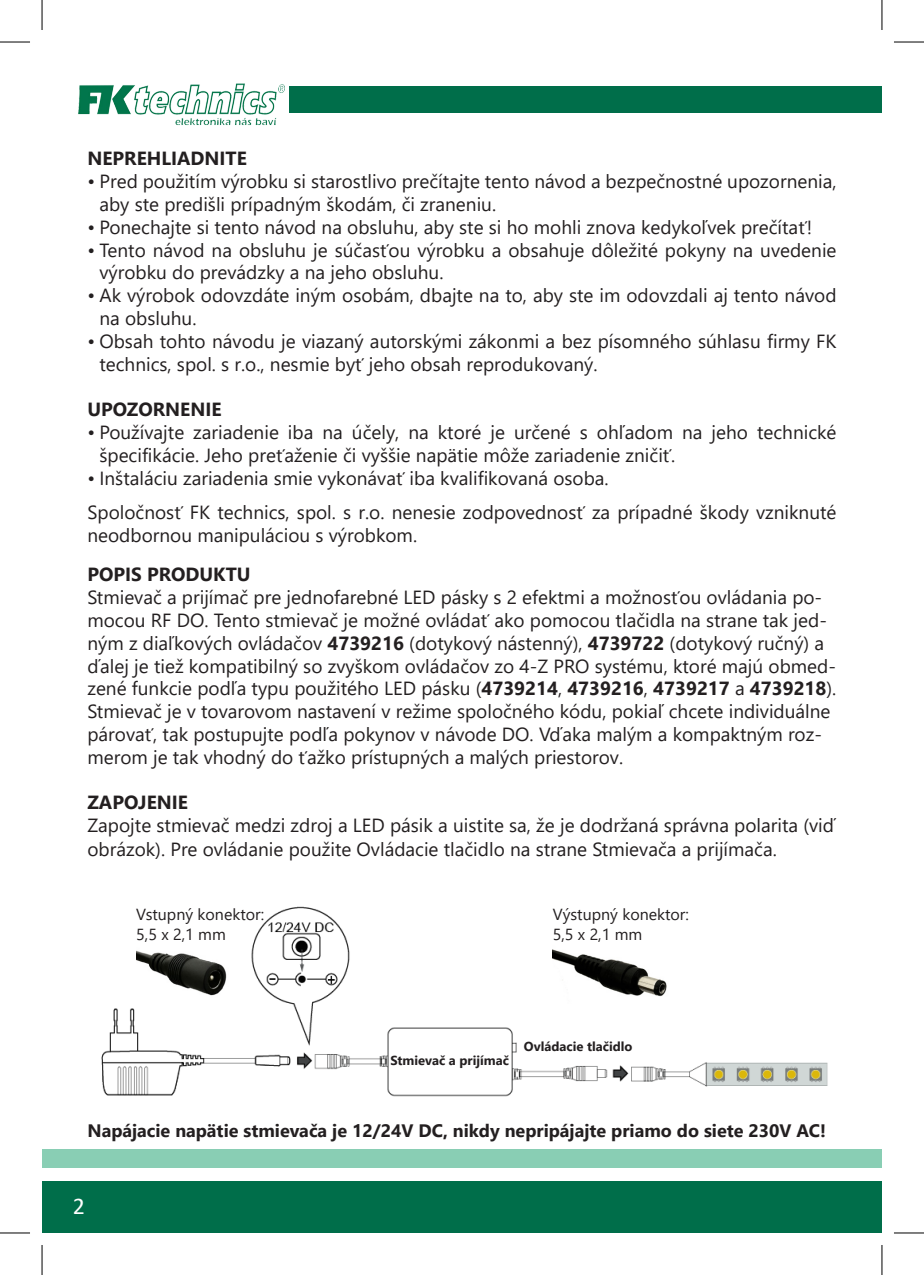
<style>
.page{position:relative;width:924px;height:1275px;background:#fff}
.page>*{position:absolute;margin:0;border:0;box-sizing:border-box;transform-origin:0 0}
.t1{font:24px "Calibri";color:#fff}
.Text{font:19px/22.8px "Segoe UI";color:#231f20}
.Nadpis{font:700 19px "Segoe UI";color:#231f20}
.Podnadpis{font:700 19px "Segoe UI";color:#231f20}
.t2{font:700 18px "Segoe UI";color:#231f20}
.t3{font:16px "Segoe UI";color:#231f20}
.t4{font:700 13px "Segoe UI";color:#231f20}
.s1{font-weight:700}
</style>
<div class="page">
<img style="left:78px;top:83px;width:207px;height:42px">
<div style="left:42px;top:1182px;width:839px;height:51px;background:#006e4a"></div>
<div style="left:42px;top:1149px;width:839px;height:18px;background:#89ceb4"></div>
<div style="left:289px;top:86px;width:592px;height:26px;background:#006e4a"></div>
<img style="left:101px;top:906px;width:727px;height:191px">
<div style="left:390px;top:1048px;width:119px;height:23px;background:#fff"></div>
<div style="left:523px;top:1037px;width:110px;height:18px;background:#fff"></div>
<img style="left:136px;top:944px;width:95px;height:53px">
<img style="left:552px;top:934px;width:121px;height:69px">
<hr style="left:0;top:42px;width:30px;height:1px;background:#000">
<hr style="left:893px;top:42px;width:30px;height:1px;background:#000">
<hr style="left:0;top:1232px;width:30px;height:1px;background:#000">
<hr style="left:893px;top:1232px;width:30px;height:1px;background:#000">
<hr style="left:42px;top:0;width:1px;height:30px;background:#000">
<hr style="left:42px;top:1245px;width:1px;height:30px;background:#000">
<hr style="left:881px;top:0;width:1px;height:30px;background:#000">
<hr style="left:881px;top:1245px;width:1px;height:30px;background:#000">
<p class="Nadpis" style="left:87px;top:141px;width:161px">NEPREHLIADNITE</p>
<p class="Text" style="left:99px;top:168px;width:738px;text-indent:-12px">• Pred použitím výrobku si starostlivo prečítajte tento návod a bezpečnostné upozornenia, aby ste predišli prípadným škodám, či zraneniu.</p>
<p class="Text" style="left:87px;top:214px;width:725px">• Ponechajte si tento návod na obsluhu, aby ste si ho mohli znova kedykoľvek prečítať!</p>
<p class="Text" style="left:99px;top:237px;width:738px;text-indent:-12px">• Tento návod na obsluhu je súčasťou výrobku a obsahuje dôležité pokyny na uvedenie výrobku do prevádzky a na jeho obsluhu.</p>
<p class="Text" style="left:99px;top:282px;width:738px;text-indent:-12px">• Ak výrobok odovzdáte iným osobám, dbajte na to, aby ste im odovzdali aj tento návod na obsluhu.</p>
<p class="Text" style="left:99px;top:328px;width:738px;text-indent:-12px">• Obsah tohto návodu je viazaný autorskými zákonmi a bez písomného súhlasu firmy FK technics, spol. s r.o., nesmie byť jeho obsah reprodukovaný.</p>
<p class="Nadpis" style="left:87px;top:391px;width:136px">UPOZORNENIE</p>
<p class="Text" style="left:99px;top:419px;width:738px;text-indent:-12px">• Používajte zariadenie iba na účely, na ktoré je určené s ohľadom na jeho technické špecifikácie. Jeho preťaženie či vyššie napätie môže zariadenie zničiť.</p>
<p class="Text" style="left:87px;top:465px;width:522px">• Inštaláciu zariadenia smie vykonávať iba kvalifikovaná osoba.</p>
<p class="Text" style="left:87px;top:499px;width:750px">Spoločnosť FK technics, spol. s r.o. nenesie zodpovednosť za prípadné škody vzniknuté neodbornou manipuláciou s výrobkom.</p>
<p class="Podnadpis" style="left:87px;top:557px;width:165px">POPIS PRODUKTU</p>
<p class="Text" style="left:87px;top:584px;width:750px">Stmievač a prijímač pre jednofarebné LED pásky s 2 efektmi a možnosťou ovládania po&shy;mocou RF DO. Tento stmievač je možné ovládať ako pomocou tlačidla na strane tak jed&shy;ným z diaľkových ovládačov <span class="s1">4739216</span> (dotykový nástenný), <span class="s1">4739722</span> (dotykový ručný) a ďalej je tiež kompatibilný so zvyškom ovládačov zo 4-Z PRO systému, ktoré majú obmed&shy;zené funkcie podľa typu použitého LED pásku (<span class="s1">4739214</span>, <span class="s1">4739216</span>, <span class="s1">4739217</span> a <span class="s1">4739218</span>).<br>Stmievač je v tovarovom nastavení v režime spoločného kódu, pokiaľ chcete individuálne párovať, tak postupujte podľa pokynov v návode DO. Vďaka malým a kompaktným roz&shy;merom je tak vhodný do ťažko prístupných a malých priestorov.</p>
<p class="Text" style="left:87px;top:789px;width:749px;line-height:23.4px"><span class="s1">ZAPOJENIE<br></span>Zapojte stmievač medzi zdroj a LED pásik a uistite sa, že je dodržaná správna polarita (viď obrázok). Pre ovládanie použite Ovládacie tlačidlo na strane Stmievača a prijímača.</p>
<p class="t3" style="left:136px;top:899px;width:129px">Vstupný konektor:</p>
<p class="t3" style="left:136px;top:918px;width:91px">5,5 x 2,1 mm</p>
<p class="t3" style="left:552px;top:899px;width:138px">Výstupný konektor:</p>
<p class="t3" style="left:552px;top:918px;width:91px">5,5 x 2,1 mm</p>
<p class="t4" style="left:390px;top:1048px;width:120px">Stmievač a prijímač</p>
<p class="t4" style="left:523px;top:1034px;width:110px">Ovládacie tlačidlo</p>
<p class="t2" style="left:87px;top:1113px;width:739px">Napájacie napätie stmievača je 12/24V DC, nikdy nepripájajte priamo do siete 230V AC!</p>
<p class="t1" style="left:73px;top:1189px;width:14px">2</p>
</div>
